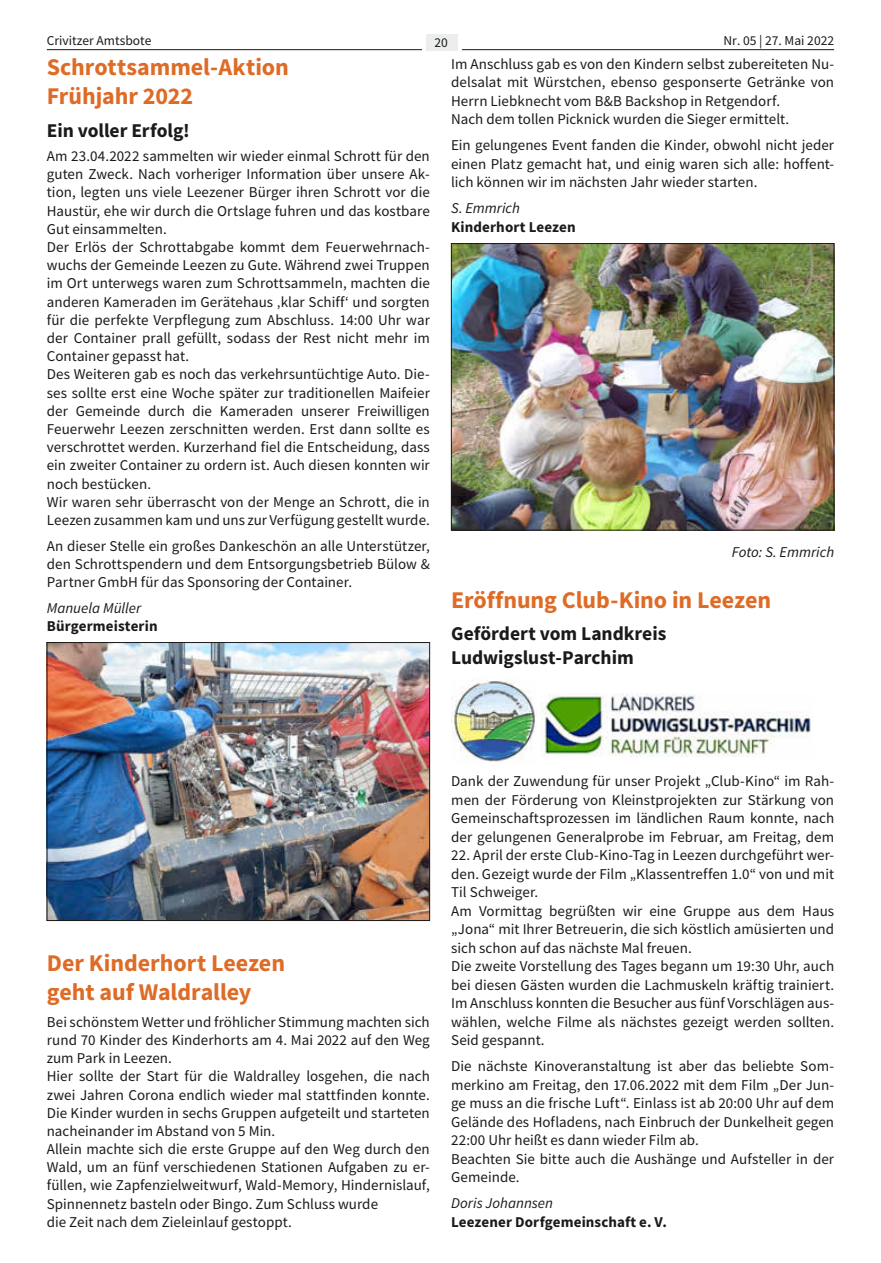
<style>
.page{position:relative;width:881px;height:1263px;background:#fff}
.page>*{position:absolute;margin:0;border:0;box-sizing:border-box;transform-origin:0 0}
.t1{font:700 24px/29px "Source Sans Pro";color:#de6b26}
.t2{font:700 19.5px/23.9px "Source Sans Pro";color:#1a1a18}
.t3{font:15px/18.1px "Source Sans Pro";letter-spacing:.005em;color:#1a1a18}
.t4{font:700 15px "Source Sans Pro";letter-spacing:.01em;color:#1a1a18}
.t5{font:italic 15px "Source Sans Pro";color:#1a1a18}
.t6{font:13.5px "Source Sans Pro";color:#1a1a18}
</style>
<div class="page">
<hr style="left:47px;top:49px;width:786px;height:1px;background:#1a1a18">
<div style="left:422px;top:26px;width:39px;height:29px;background:#fff"></div>
<div style="left:425px;top:34px;width:32px;height:16px;background:#eceded"></div>
<img style="left:453px;top:245px;width:378px;height:283px">
<div style="left:451px;top:243px;width:382px;height:287px;border:1px solid #1a1a18"></div>
<img style="left:451px;top:678px;width:84px;height:84px">
<img style="left:540px;top:693px;width:271px;height:64px">
<img style="left:49px;top:644px;width:378px;height:275px">
<div style="left:47px;top:642px;width:382px;height:279px;border:1px solid #1a1a18"></div>
<p class="t6" style="left:47px;top:32px;width:106px">Crivitzer Amtsbote</p>
<p class="t6" style="left:434px;top:34px;width:15px">20</p>
<p class="t6" style="left:723px;top:32px;width:112px">Nr. 05 | 27. Mai 2022</p>
<p class="t3" style="left:451px;top:54px;width:384px">Im Anschluss gab es von den Kindern selbst zubereiteten Nu&shy;delsalat mit Würstchen, ebenso gesponserte Getränke von Herrn Liebknecht vom B&amp;B Backshop in Retgendorf.<br>Nach dem tollen Picknick wurden die Sieger ermittelt.</p>
<p class="t3" style="left:451px;top:136px;width:384px;text-align:justify">Ein gelungenes Event fanden die Kinder, obwohl nicht jeder einen Platz gemacht hat, und einig waren sich alle: hoffent&shy;lich können wir im nächsten Jahr wieder starten.</p>
<p class="t5" style="left:451px;top:199px;width:70px">S. Emmrich</p>
<p class="t4" style="left:451px;top:216px;width:126px">Kinderhort Leezen</p>
<h1 class="t1" style="left:47px;top:53px;width:243px">Schrottsammel-Aktion<br>Frühjahr 2022</h1>
<h2 class="t2" style="left:47px;top:118px;width:144px">Ein voller Erfolg!</h2>
<p class="t3" style="left:47px;top:147px;width:384px">Am 23.04.2022 sammelten wir wieder einmal Schrott für den guten Zweck. Nach vorheriger Information über unsere Ak&shy;tion, legten uns viele Leezener Bürger ihren Schrott vor die Haustür, ehe wir durch die Ortslage fuhren und das kostbare Gut einsammelten.<br>Der Erlös der Schrottabgabe kommt dem Feuerwehrnach&shy;wuchs der Gemeinde Leezen zu Gute. Während zwei Truppen im Ort unterwegs waren zum Schrottsammeln, machten die anderen Kameraden im Gerätehaus ‚klar Schiff‘ und sorgten für die perfekte Verpflegung zum Abschluss. 14:00 Uhr war der Container prall gefüllt, sodass der Rest nicht mehr im Container gepasst hat.<br>Des Weiteren gab es noch das verkehrsuntüchtige Auto. Die&shy;ses sollte erst eine Woche später zur traditionellen Maifeier der Gemeinde durch die Kameraden unserer Freiwilligen Feuerwehr Leezen zerschnitten werden. Erst dann sollte es verschrottet werden. Kurzerhand fiel die Entscheidung, dass ein zweiter Container zu ordern ist. Auch diesen konnten wir noch bestücken.<br>Wir waren sehr überrascht von der Menge an Schrott, die in Leezen zusammen kam und uns zur Verfügung gestellt wurde.</p>
<p class="t3" style="left:47px;top:537px;width:384px;text-align:justify">An dieser Stelle ein großes Dankeschön an alle Unterstützer, den Schrottspendern und dem Entsorgungsbetrieb Bülow &amp; Partner GmbH für das Sponsoring der Container.</p>
<p class="t5" style="left:47px;top:598px;width:96px">Manuela Müller</p>
<p class="t4" style="left:47px;top:616px;width:112px">Bürgermeisterin</p>
<p class="t5" style="left:731px;top:543px;width:104px">Foto: S. Emmrich</p>
<h1 class="t1" style="left:451px;top:585px;width:321px">Eröffnung Club-Kino in Leezen</h1>
<h2 class="t2" style="left:451px;top:622px;width:217px">Gefördert vom Landkreis<br>Ludwigslust-Parchim</h2>
<h1 class="t1" style="left:47px;top:948px;width:240px">Der Kinderhort Leezen geht auf Waldralley</h1>
<p class="t3" style="left:47px;top:1012px;width:384px">Bei schönstem Wetter und fröhlicher Stimmung machten sich rund 70 Kinder des Kinderhorts am 4. Mai 2022 auf den Weg zum Park in Leezen.<br>Hier sollte der Start für die Waldralley losgehen, die nach zwei Jahren Corona endlich wieder mal stattfinden konnte.<br>Die Kinder wurden in sechs Gruppen aufgeteilt und starteten nacheinander im Abstand von 5 Min.<br>Allein machte sich die erste Gruppe auf den Weg durch den Wald, um an fünf verschiedenen Stationen Aufgaben zu er&shy;füllen, wie Zapfenzielweitwurf, Wald-Memory, Hindernislauf, Spinnennetz basteln oder Bingo. Zum Schluss wurde<br>die Zeit nach dem Zieleinlauf gestoppt.</p>
<p class="t3" style="left:451px;top:772px;width:384px;text-align:justify">Dank der Zuwendung für unser Projekt „Club-Kino“ im Rah&shy;men der Förderung von Kleinstprojekten zur Stärkung von Gemeinschaftsprozessen im ländlichen Raum konnte, nach der gelungenen Generalprobe im Februar, am Freitag, dem</p>
<p class="t3" style="left:451px;top:846px;width:384px">22. April der erste Club-Kino-Tag in Leezen durchgeführt wer&shy;den. Gezeigt wurde der Film „Klassentreffen 1.0“ von und mit Til Schweiger.<br>Am Vormittag begrüßten wir eine Gruppe aus dem Haus „Jona“ mit Ihrer Betreuerin, die sich köstlich amüsierten und sich schon auf das nächste Mal freuen.<br>Die zweite Vorstellung des Tages begann um 19:30 Uhr, auch bei diesen Gästen wurden die Lachmuskeln kräftig trainiert.<br>Im Anschluss konnten die Besucher aus fünf Vorschlägen aus&shy;wählen, welche Filme als nächstes gezeigt werden sollten.<br>Seid gespannt.</p>
<p class="t3" style="left:451px;top:1057px;width:384px">Die nächste Kinoveranstaltung ist aber das beliebte Som&shy;merkino am Freitag, den 17.06.2022 mit dem Film „Der Jun&shy;ge muss an die frische Luft“. Einlass ist ab 20:00 Uhr auf dem Gelände des Hofladens, nach Einbruch der Dunkelheit gegen 22:00 Uhr heißt es dann wieder Film ab.<br>Beachten Sie bitte auch die Aushänge und Aufsteller in der Gemeinde.</p>
<p class="t5" style="left:451px;top:1194px;width:103px">Doris Johannsen</p>
<p class="t4" style="left:451px;top:1212px;width:217px">Leezener Dorfgemeinschaft e. V.</p>
</div>
